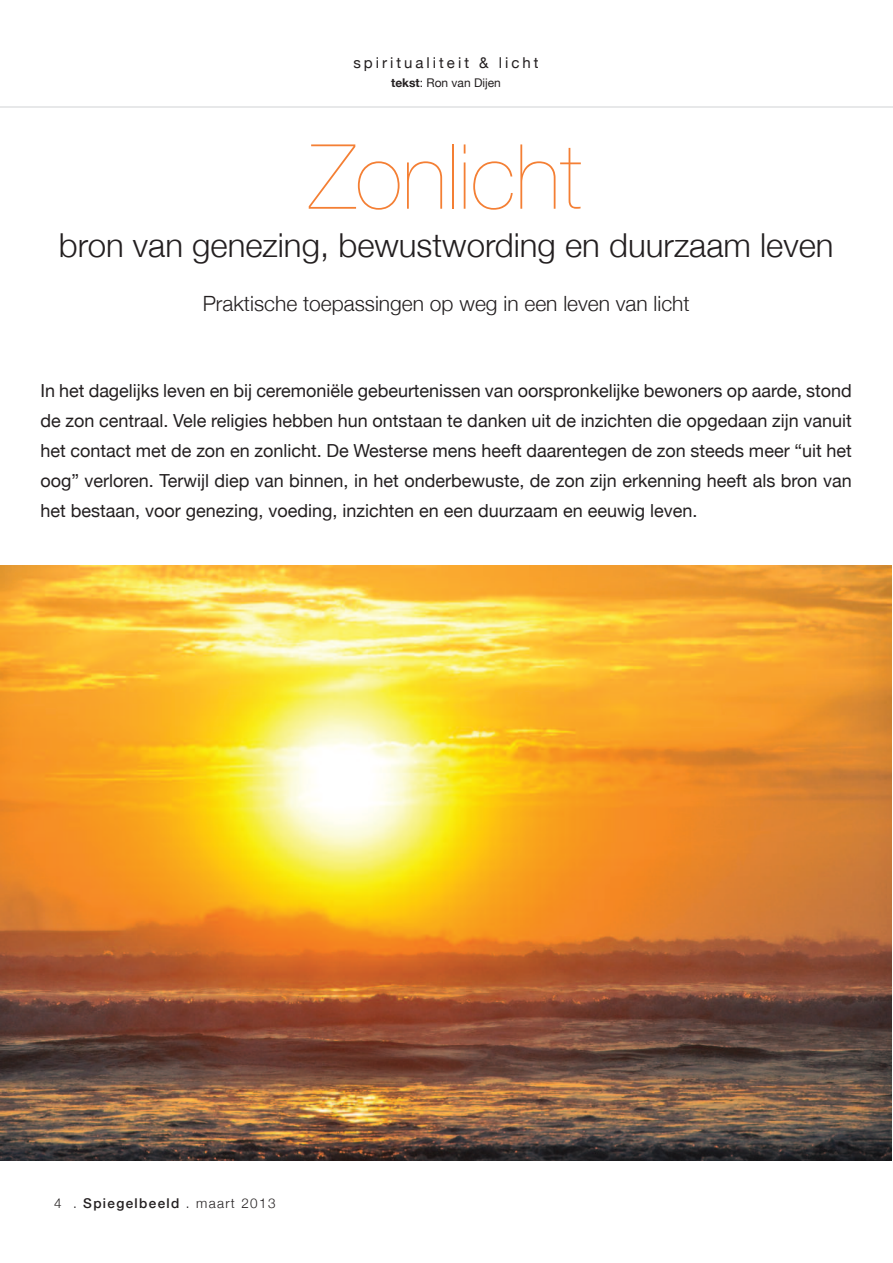
<style>
.page{position:relative;width:893px;height:1263px;background:#fff}
.page>*{position:absolute;margin:0;border:0;box-sizing:border-box;transform-origin:0 0}
.t1{font:200 90px "Helvetica Neue";color:#f47f34}
.t2{font:300 33px "Helvetica Neue";color:#231f20}
.t3{font:300 21px "Helvetica Neue";color:#231f20}
.t4{font:18px/30px "Helvetica Neue";color:#231f20;text-align:justify}
.t5{font:15px "Helvetica Neue";letter-spacing:.2em;color:#231f20}
.t6{font:300 13.5px "Helvetica Neue";letter-spacing:.1em;color:#231f20}
.t7{font:12px "Helvetica Neue";color:#231f20}
.s1{font-weight:700}
.s2{font-weight:500}
</style>
<div class="page">
<hr style="left:0;top:106px;width:893px;height:2px;background:#e7e8e9">
<img style="left:0;top:565px;width:891px;height:596px">
<p class="t5" style="left:353px;top:54px;width:187px">spiritualiteit &amp; licht</p>
<p class="t7" style="left:391px;top:75px;width:111px"><span class="s1">tekst</span>: Ron van Dijen</p>
<h1 class="t1" style="left:310px;top:125px;width:273px">Zonlicht</h1>
<h2 class="t2" style="left:59px;top:225px;width:776px">bron van genezing, bewustwording en duurzaam leven</h2>
<p class="t3" style="left:203px;top:290px;width:489px">Praktische toepassingen op weg in een leven van licht</p>
<p class="t4" style="left:40px;top:376px;width:813px">In het dagelijks leven en bij ceremoniële gebeurtenissen van oorspronkelijke bewoners op aarde, stond de zon centraal. Vele religies hebben hun ontstaan te danken uit de inzichten die opgedaan zijn vanuit het contact met de zon en zonlicht. De Westerse mens heeft daarentegen de zon steeds meer “uit het oog” verloren. Terwijl diep van binnen, in het onderbewuste, de zon zijn erkenning heeft als bron van het bestaan, voor genezing, voeding, inzichten en een duurzaam en eeuwig leven.</p>
<p class="t6" style="left:54px;top:1195px;width:223px">4 . <span class="s2">Spiegelbeeld</span> . maart 2013</p>
</div>
